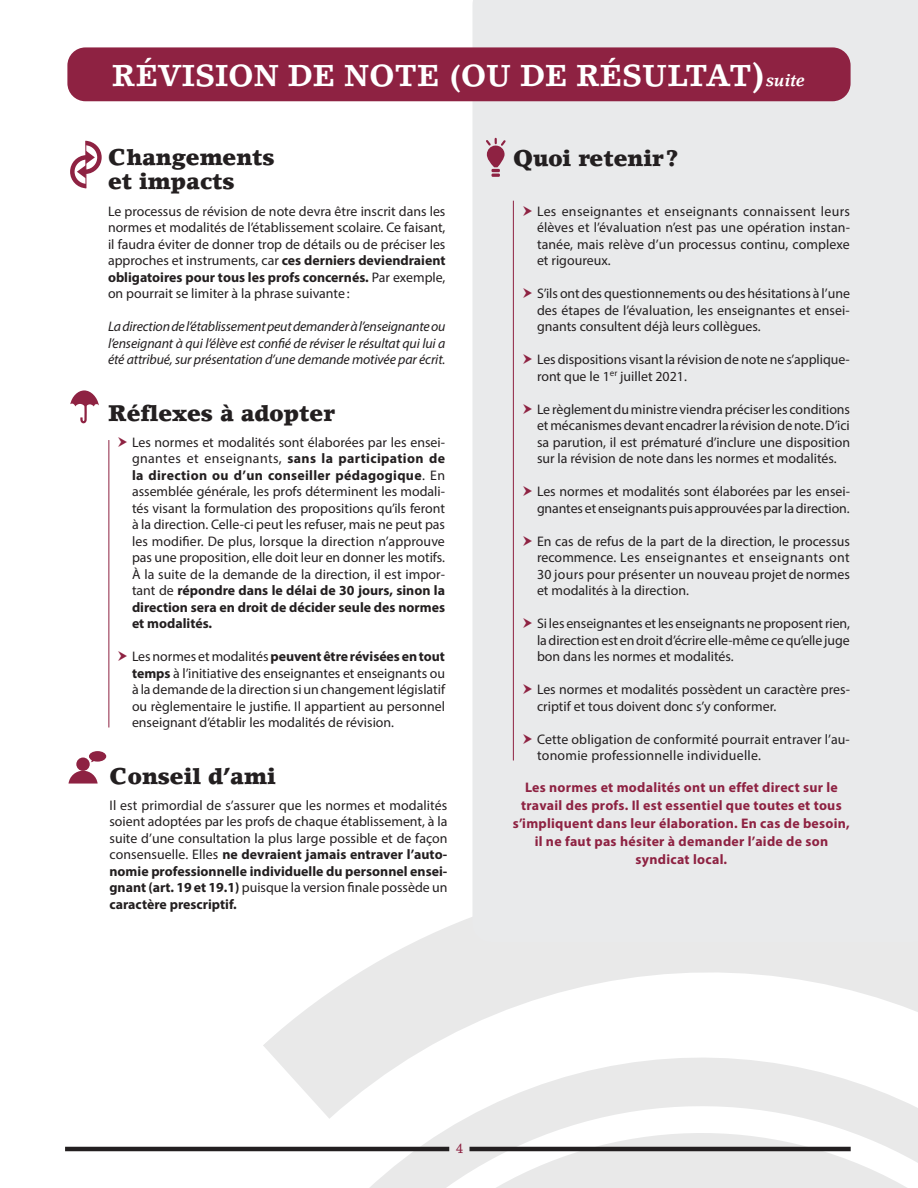
<style>
.page{position:relative;width:918px;height:1188px;background:#fff}
.page>*{position:absolute;margin:0;border:0;box-sizing:border-box;transform-origin:0 0}
.t1{font:700 30px "Lino Letter";color:#fff}
.t2{font:900 22.5px/24px "Lino Letter";color:#231f20}
.t3{font:13.8px/16.5px "Myriad Pro";color:#231f20;text-align:justify}
.t4{font:700 13.8px/18px "Myriad Pro";letter-spacing:.02em;color:#8e2242;text-align:center}
.t5{font:italic 13.8px/16.5px "Myriad Pro";letter-spacing:-.01em;color:#231f20;text-align:justify}
.t6{font:13.5px "Lino Letter";color:#8e2242}
.s1{font-size:33.6px}
.s2{font-style:italic;font-size:16.5px}
.s3{font-weight:700}
</style>
<div class="page">
<svg style="left:311px;top:917px;width:607px;height:89px;fill:#e9e9e9"></svg>
<svg style="left:160px;top:1006px;width:758px;height:182px"></svg>
<div style="left:472px;top:0;width:446px;height:942px;background:#e9eaeb"></div>
<div style="left:67px;top:47px;width:784px;height:54px;background:#8e2242;border-radius:18px"></div>
<hr style="left:65px;top:1147px;width:384px;height:4px;background:#231f20">
<hr style="left:470px;top:1147px;width:381px;height:4px;background:#231f20">
<svg style="left:70px;top:390px;width:29px;height:33px"></svg>
<svg style="left:486px;top:138px;width:20px;height:39px"></svg>
<div style="left:76px;top:758px;width:14px;height:13px;background:#8e2242;border-radius:50%"></div>
<svg style="left:69px;top:771px;width:29px;height:13px"></svg>
<svg style="left:89px;top:751px;width:17px;height:11px"></svg>
<svg style="left:70px;top:141px;width:32px;height:47px"></svg>
<hr style="left:86px;top:141px;width:1px;height:47px;background:#8e2242">
<hr style="left:513px;top:201px;width:1px;height:559px;background:#8e2242">
<hr style="left:108px;top:440px;width:1px;height:288px;background:#8e2242">
<svg style="left:523px;top:206px;width:9px;height:10px"></svg>
<svg style="left:523px;top:288px;width:9px;height:10px"></svg>
<svg style="left:523px;top:354px;width:9px;height:10px"></svg>
<svg style="left:523px;top:404px;width:9px;height:10px"></svg>
<svg style="left:523px;top:486px;width:9px;height:10px"></svg>
<svg style="left:523px;top:536px;width:9px;height:10px"></svg>
<svg style="left:523px;top:618px;width:9px;height:10px"></svg>
<svg style="left:523px;top:684px;width:9px;height:10px"></svg>
<svg style="left:523px;top:734px;width:9px;height:10px"></svg>
<h1 class="t1" style="left:112px;top:57px;width:695px">RÉVISION DE NOTE (OU DE RÉSULTAT<span class="s1">)</span><span class="s2">suite</span></h1>
<h2 class="t2" style="left:108px;top:145px;width:168px">Changements et impacts</h2>
<p class="t3" style="left:108px;top:203px;width:339px">Le processus de révision de note devra être inscrit dans les normes et modalités de l’établissement scolaire. Ce faisant, il faudra éviter de donner trop de détails ou de préciser les approches et instruments, car <span class="s3">ces derniers deviendraient obligatoires pour tous les profs concernés.</span> Par exemple, on pourrait se limiter à la phrase suivante:</p>
<p class="t5" style="left:108px;top:318px;width:339px">La direction de l’établissement peut demander à l’enseignante ou l’enseignant à qui l’élève est confié de réviser le résultat qui lui a été attribué, sur présentation d’une demande motivée par écrit.</p>
<h2 class="t2" style="left:108px;top:401px;width:228px">Réflexes à adopter</h2>
<p class="t3" style="left:132px;top:434px;width:315px">Les normes et modalités sont élaborées par les ensei&shy;gnantes et enseignants, <span class="s3">sans la participation de la direction ou d’un conseiller pédagogique</span>. En assemblée générale, les profs déterminent les modali&shy;tés visant la formulation des propositions qu’ils feront à la direction. Celle-ci peut les refuser, mais ne peut pas les modifier. De plus, lorsque la direction n’approuve pas une proposition, elle doit leur en donner les motifs.<br>À la suite de la demande de la direction, il est impor&shy;tant de <span class="s3">répondre dans le délai de 30 jours, sinon la direction sera en droit de décider seule des normes et modalités.</span></p>
<p class="t3" style="left:132px;top:648px;width:315px">Les normes et modalités <span class="s3">peuvent être révisées en tout temps</span> à l’initiative des enseignantes et enseignants ou à la demande de la direction si un changement législatif ou règlementaire le justifie. Il appartient au personnel enseignant d’établir les modalités de révision.</p>
<h2 class="t2" style="left:110px;top:764px;width:168px">Conseil d’ami</h2>
<p class="t3" style="left:110px;top:797px;width:340px">Il est primordial de s’assurer que les normes et modalités soient adoptées par les profs de chaque établissement, à la suite d’une consultation la plus large possible et de façon consensuelle. Elles <span class="s3">ne devraient jamais entraver l’auto&shy;nomie professionnelle individuelle du personnel ensei&shy;gnant (art. 19 et 19.1)</span> puisque la version finale possède un <span class="s3">caractère prescriptif.</span></p>
<h2 class="t2" style="left:513px;top:146px;width:167px">Quoi retenir?</h2>
<p class="t3" style="left:537px;top:203px;width:315px">Les enseignantes et enseignants connaissent leurs élèves et l’évaluation n’est pas une opération instan&shy;tanée, mais relève d’un processus continu, complexe et rigoureux.</p>
<p class="t3" style="left:537px;top:285px;width:315px">S’ils ont des questionnements ou des hésitations à l’une des étapes de l’évaluation, les enseignantes et ensei&shy;gnants consultent déjà leurs collègues.</p>
<p class="t3" style="left:537px;top:351px;width:314px">Les dispositions visant la révision de note ne s’applique&shy;ront que le 1<sup>er</sup> juillet 2021.</p>
<p class="t3" style="left:537px;top:401px;width:315px">Le règlement du ministre viendra préciser les conditions et mécanismes devant encadrer la révision de note. D’ici sa parution, il est prématuré d’inclure une disposition sur la révision de note dans les normes et modalités.</p>
<p class="t3" style="left:537px;top:483px;width:315px">Les normes et modalités sont élaborées par les ensei&shy;gnantes et enseignants puis approuvées par la direction.</p>
<p class="t3" style="left:537px;top:533px;width:315px">En cas de refus de la part de la direction, le processus recommence. Les enseignantes et enseignants ont 30 jours pour présenter un nouveau projet de normes et modalités à la direction.</p>
<p class="t3" style="left:537px;top:615px;width:315px">Si les enseignantes et les enseignants ne proposent rien, la direction est en droit d’écrire elle-même ce qu’elle juge bon dans les normes et modalités.</p>
<p class="t3" style="left:537px;top:681px;width:314px">Les normes et modalités possèdent un caractère pres&shy;criptif et tous doivent donc s’y conformer.</p>
<p class="t3" style="left:537px;top:731px;width:314px">Cette obligation de conformité pourrait entraver l’au&shy;tonomie professionnelle individuelle.</p>
<p class="t4" style="left:513px;top:778px;width:338px">Les normes et modalités ont un effet direct sur le travail des profs. Il est essentiel que toutes et tous s’impliquent dans leur élaboration. En cas de besoin, il ne faut pas hésiter à demander l’aide de son syndicat local.</p>
<p class="t6" style="left:456px;top:1140px;width:9px">4</p>
</div>
